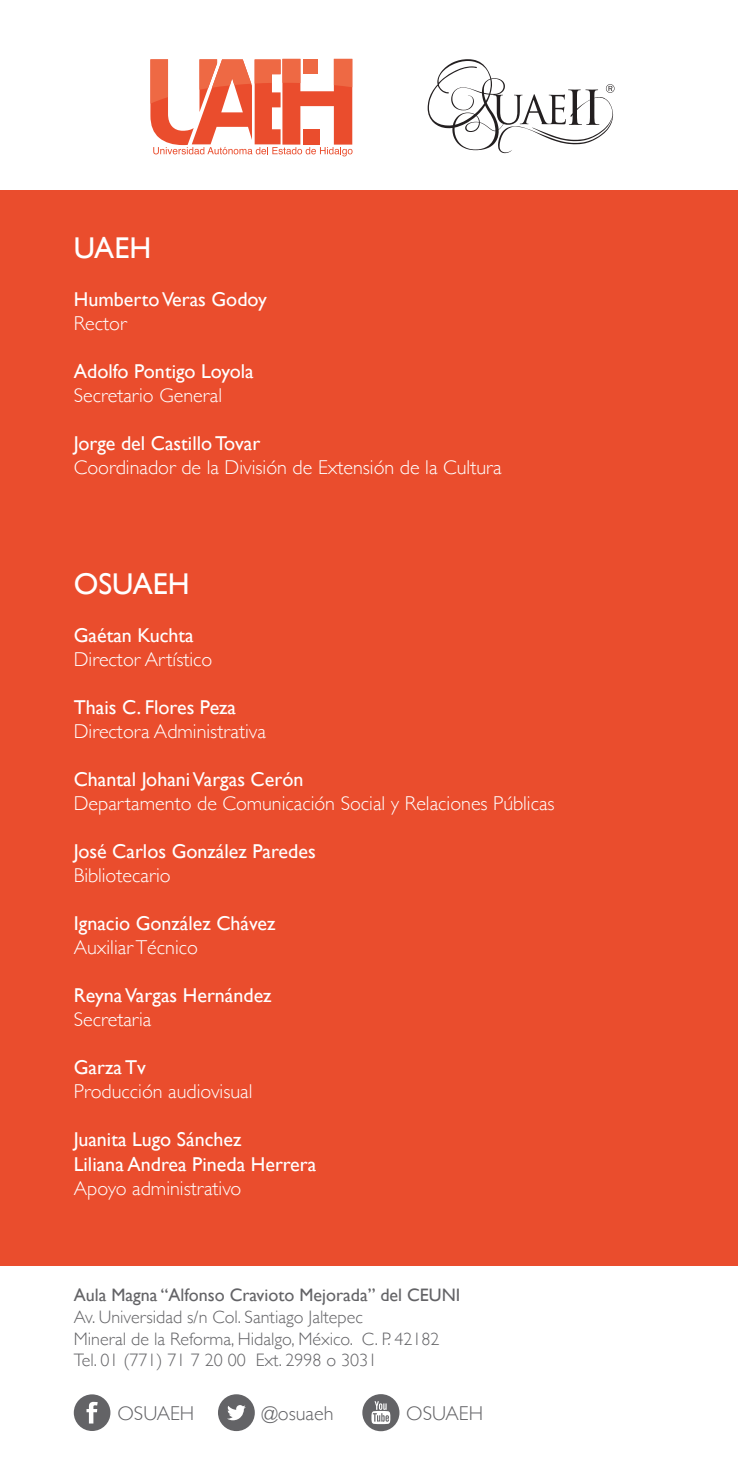
<style>
.page{position:relative;width:738px;height:1475px;background:#fff}
.page>*{position:absolute;margin:0;border:0;box-sizing:border-box;transform-origin:0 0}
.t1{font:30px "Gill Sans";color:#fff}
.t2{font:300 20px "Gill Sans";color:#fff}
.t3{font:20px "Gill Sans";color:#fff}
.t4{font:300 20px "Gill Sans";color:#636366}
.t5{font:300 18px "Gill Sans";color:#636366}
.t6{font:18px "Gill Sans";color:#636366}
</style>
<div class="page">
<svg style="left:362px;top:1393px;width:37px;height:37px"></svg>
<svg style="left:371px;top:1400px;width:19px;height:23px"></svg>
<div style="left:0;top:190px;width:737px;height:1075px;background:#ea4d2d"></div>
<div style="left:218px;top:1393px;width:36px;height:37px;background:#636366;border-radius:18px"></div>
<svg style="left:227px;top:1405px;width:18px;height:14px"></svg>
<div style="left:74px;top:1393px;width:36px;height:37px;background:#636366;border-radius:50%"></div>
<svg style="left:86px;top:1401px;width:12px;height:22px"></svg>
<svg style="left:427px;top:59px;width:187px;height:94px"></svg>
<svg style="left:150px;top:59px;width:202px;height:97px"></svg>
<p class="t1" style="left:74px;top:230px;width:79px">UAEH</p>
<p class="t3" style="left:74px;top:287px;width:194px">Humberto Veras Godoy</p>
<p class="t2" style="left:74px;top:307px;width:54px">Rector</p>
<p class="t3" style="left:74px;top:359px;width:181px">Adolfo Pontigo Loyola</p>
<p class="t2" style="left:74px;top:379px;width:150px">Secretario General</p>
<p class="t3" style="left:74px;top:431px;width:188px">Jorge del Castillo Tovar</p>
<p class="t2" style="left:74px;top:451px;width:429px">Coordinador de la División de Extensión de la Cultura</p>
<p class="t1" style="left:74px;top:566px;width:117px">OSUAEH</p>
<p class="t3" style="left:74px;top:623px;width:121px">Gaétan Kuchta</p>
<p class="t2" style="left:74px;top:643px;width:140px">Director Artístico</p>
<p class="t3" style="left:74px;top:695px;width:164px">Thais C. Flores Peza</p>
<p class="t2" style="left:74px;top:715px;width:194px">Directora Administrativa</p>
<p class="t3" style="left:74px;top:767px;width:231px">Chantal Johani Vargas Cerón</p>
<p class="t2" style="left:74px;top:787px;width:482px">Departamento de Comunicación Social y Relaciones Públicas</p>
<p class="t3" style="left:74px;top:839px;width:243px">José Carlos González Paredes</p>
<p class="t2" style="left:74px;top:859px;width:98px">Bibliotecario</p>
<p class="t3" style="left:74px;top:911px;width:203px">Ignacio González Chávez</p>
<p class="t2" style="left:74px;top:931px;width:126px">Auxiliar Técnico</p>
<p class="t3" style="left:74px;top:983px;width:199px">Reyna Vargas Hernández</p>
<p class="t2" style="left:74px;top:1003px;width:79px">Secretaria</p>
<p class="t3" style="left:74px;top:1055px;width:74px">Garza Tv</p>
<p class="t2" style="left:74px;top:1075px;width:180px">Producción audiovisual</p>
<p class="t3" style="left:74px;top:1127px;width:169px">Juanita Lugo Sánchez</p>
<p class="t3" style="left:74px;top:1151px;width:244px">Liliana Andrea Pineda Herrera</p>
<p class="t2" style="left:74px;top:1171px;width:169px">Apoyo administrativo</p>
<p class="t6" style="left:74px;top:1284px;width:388px">Aula Magna “Alfonso Cravioto Mejorada” del CEUNI</p>
<p class="t5" style="left:74px;top:1302px;width:290px">Av. Universidad s/n Col. Santiago Jaltepec</p>
<p class="t5" style="left:74px;top:1324px;width:367px">Mineral de la Reforma, Hidalgo, México. C. P. 42182</p>
<p class="t5" style="left:74px;top:1345px;width:305px">Tel. 01 (771) 71 7 20 00 Ext. 2998 o 3031</p>
<p class="t4" style="left:117px;top:1396px;width:78px">OSUAEH</p>
<p class="t4" style="left:262px;top:1396px;width:73px">@osuaeh</p>
<p class="t4" style="left:406px;top:1396px;width:78px">OSUAEH</p>
</div>
